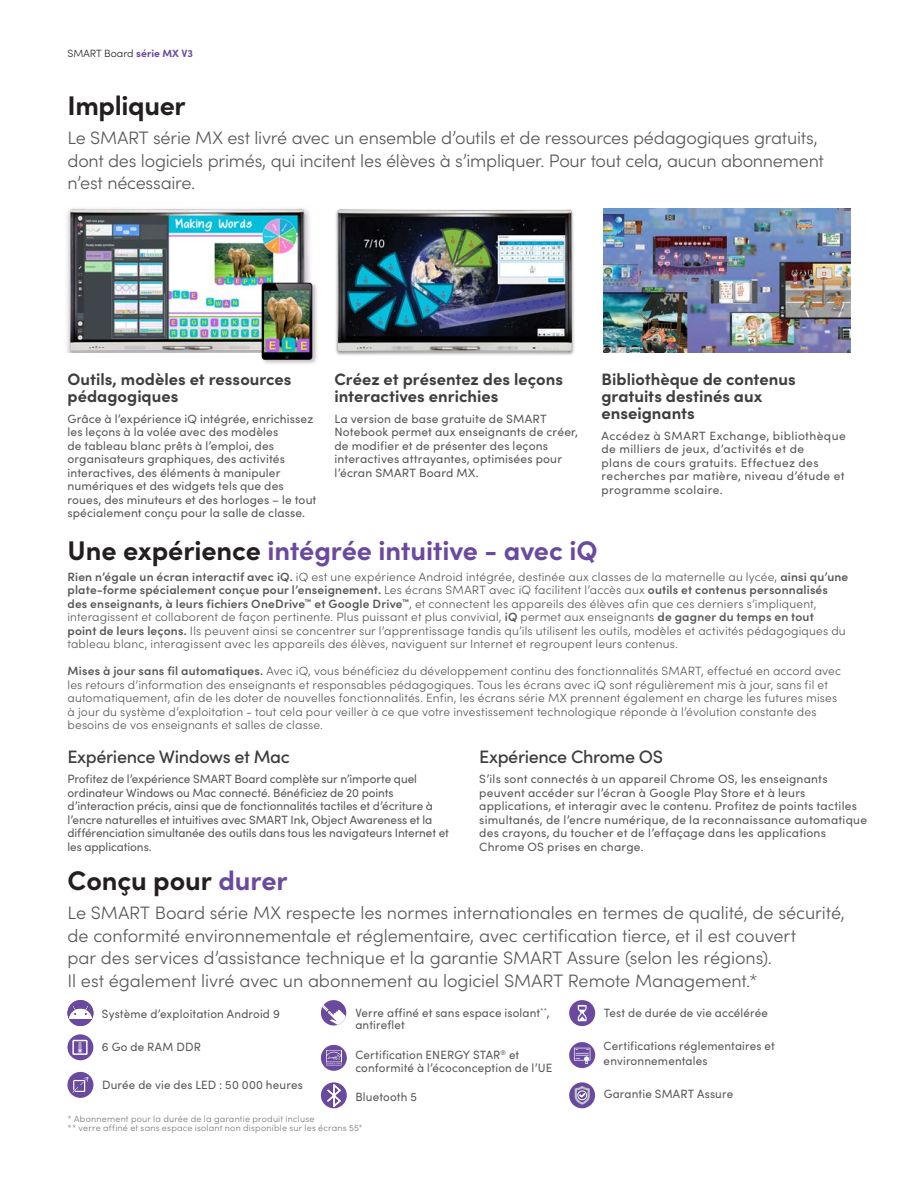
<style>
.page{position:relative;width:918px;height:1188px;background:#fff}
.page>*{position:absolute;margin:0;border:0;box-sizing:border-box;transform-origin:0 0}
.Section_Head{font:700 27px "Sofia Pro";letter-spacing:-.005em;color:#6a4a9e}
.Section_Head-2{font:700 27px "Sofia Pro";letter-spacing:-.01em;color:#231f20}
.Page_2_Intro_Copy{font:300 18px/22.5px "Sofia Pro";letter-spacing:-.005em;color:#57585a}
.Computing_subheads{font:500 18px "Sofia Pro";letter-spacing:-.02em;color:#3e3e3f}
.SMALL_SUBHEAD{font:700 16.5px/17.2px "Sofia Pro";color:#3e3e3f}
.Page_2_Intro_Copy-2{font:300 12px/13.5px "Sofia Pro";letter-spacing:.015em;color:#57585a}
.SMALL_BODY{font:12px/13.5px "Sofia Pro";letter-spacing:.015em;color:#57585a}
.Small_Computing_text{font:12px/13.5px "Sofia Pro";letter-spacing:-.005em;color:#57585a}
.Computing_subheads-2{font:12px/13.5px "Sofia Pro";letter-spacing:.02em;color:#57585a}
.Bullets{font:12px/12px "Sofia Pro";letter-spacing:.015em;color:#57585a}
.SMALL_BODY-2{font:12px/13.5px "Sofia Pro";letter-spacing:.035em;color:#57585a}
.t1{font:300 10.5px "Sofia Pro";color:#231f20}
.mousetype{font:300 9px/9.8px "Sofia Pro";letter-spacing:.025em;color:#76787b}
.s1{font-weight:700;color:#6a4a9e}
.s2{color:#231f20}
.s3{font-weight:600}
.s4{color:#6a4a9e}
</style>
<div class="page">
<svg style="left:321px;top:1000px;width:25px;height:25px"></svg>
<div style="left:569px;top:1000px;width:26px;height:26px;background:#6a4a9e;border-radius:50%"></div>
<svg style="left:578px;top:1005px;width:9px;height:16px"></svg>
<svg style="left:569px;top:1042px;width:26px;height:26px"></svg>
<svg style="left:574px;top:1048px;width:16px;height:16px"></svg>
<img style="left:603px;top:208px;width:247px;height:145px">
<img style="left:67px;top:208px;width:243px;height:145px">
<img style="left:335px;top:209px;width:239px;height:146px">
<img style="left:256px;top:282px;width:61px;height:82px">
<svg style="left:67px;top:1000px;width:26px;height:26px"></svg>
<img style="left:70px;top:1006px;width:21px;height:12px">
<div style="left:321px;top:1082px;width:26px;height:26px;background:#6a4a9e;border-radius:50%"></div>
<img style="left:328px;top:1085px;width:12px;height:21px">
<svg style="left:321px;top:1045px;width:26px;height:26px"></svg>
<svg style="left:326px;top:1050px;width:15px;height:1px"></svg>
<svg style="left:326px;top:1051px;width:15px;height:15px"></svg>
<div style="left:67px;top:1072px;width:26px;height:26px;background:#6a4a9e;border-radius:50%"></div>
<svg style="left:72px;top:1077px;width:16px;height:16px"></svg>
<div style="left:67px;top:1034px;width:26px;height:26px;background:#6a4a9e;border-radius:50%"></div>
<svg style="left:72px;top:1040px;width:16px;height:15px"></svg>
<svg style="left:569px;top:1082px;width:26px;height:26px"></svg>
<svg style="left:575px;top:1086px;width:14px;height:18px"></svg>
<p class="t1" style="left:68px;top:45px;width:127px">SMART Board <span class="s1">série MX V3</span></p>
<p class="Section_Head-2" style="left:68px;top:85px;width:120px">Impliquer</p>
<p class="Page_2_Intro_Copy" style="left:68px;top:126px;width:758px">Le SMART série MX est livré avec un ensemble d’outils et de ressources pédagogiques gratuits, dont des logiciels primés, qui incitent les élèves à s’impliquer. Pour tout cela, aucun abonnement n’est nécessaire.</p>
<p class="SMALL_SUBHEAD" style="left:68px;top:369px;width:226px">Outils, modèles et ressources pédagogiques</p>
<p class="SMALL_BODY" style="left:68px;top:411px;width:251px">Grâce à l’expérience iQ intégrée, enrichissez les leçons à la volée avec des modèles<br>de tableau blanc prêts à l’emploi, des organisateurs graphiques, des activités interactives, des éléments à manipuler numériques et des widgets tels que des roues, des minuteurs et des horloges – le tout spécialement conçu pour la salle de classe.</p>
<p class="SMALL_SUBHEAD" style="left:334px;top:369px;width:230px">Créez et présentez des leçons interactives enrichies</p>
<p class="SMALL_BODY" style="left:334px;top:411px;width:245px">La version de base gratuite de SMART Notebook permet aux enseignants de créer, de modifier et de présenter des leçons interactives attrayantes, optimisées pour l’écran SMART Board MX.</p>
<p class="SMALL_SUBHEAD" style="left:602px;top:369px;width:196px">Bibliothèque de contenus gratuits destinés aux enseignants</p>
<p class="SMALL_BODY-2" style="left:602px;top:428px;width:246px">Accédez à SMART Exchange, bibliothèque de milliers de jeux, d’activités et de<br>plans de cours gratuits. Effectuez des recherches par matière, niveau d’étude et programme scolaire.</p>
<p class="Section_Head" style="left:68px;top:530px;width:532px"><span class="s2">Une expérience</span> intégrée intuitive - avec iQ</p>
<p class="Page_2_Intro_Copy-2" style="left:67px;top:569px;width:782px"><span class="s3">Rien n’égale un écran interactif avec iQ.</span> iQ est une expérience Android intégrée, destinée aux classes de la maternelle au lycée, <span class="s3">ainsi qu’une plate-forme spécialement conçue pour l’enseignement.</span> Les écrans SMART avec iQ facilitent l’accès aux <span class="s3">outils et contenus personnalisés des enseignants, à leurs fichiers OneDrive</span><sup>™</sup> <span class="s3">et Google Drive</span><sup>™</sup>, et connectent les appareils des élèves afin que ces derniers s’impliquent, interagissent et collaborent de façon pertinente. Plus puissant et plus convivial, <span class="s3">iQ</span> permet aux enseignants <span class="s3">de gagner du temps en tout<br>point de leurs leçons.</span> Ils peuvent ainsi se concentrer sur l’apprentissage tandis qu’ils utilisent les outils, modèles et activités pédagogiques du tableau blanc, interagissent avec les appareils des élèves, naviguent sur Internet et regroupent leurs contenus.</p>
<p class="Page_2_Intro_Copy-2" style="left:67px;top:664px;width:775px"><span class="s3">Mises à jour sans fil automatiques.</span> Avec iQ, vous bénéficiez du développement continu des fonctionnalités SMART, effectué en accord avec les retours d’information des enseignants et responsables pédagogiques. Tous les écrans avec iQ sont régulièrement mis à jour, sans fil et automatiquement, afin de les doter de nouvelles fonctionnalités. Enfin, les écrans série MX prennent également en charge les futures mises à jour du système d’exploitation - tout cela pour veiller à ce que votre investissement technologique réponde à l’évolution constante des besoins de vos enseignants et salles de classe.</p>
<p class="Computing_subheads" style="left:68px;top:743px;width:224px">Expérience Windows et Mac</p>
<p class="Small_Computing_text" style="left:68px;top:772px;width:383px">Profitez de l’expérience SMART Board complète sur n’importe quel ordinateur Windows ou Mac connecté. Bénéficiez de 20 points d’interaction précis, ainsi que de fonctionnalités tactiles et d’écriture à l’encre naturelles et intuitives avec SMART Ink, Object Awareness et la différenciation simultanée des outils dans tous les navigateurs Internet et les applications.</p>
<p class="Computing_subheads" style="left:479px;top:743px;width:185px">Expérience Chrome OS</p>
<p class="Computing_subheads-2" style="left:479px;top:772px;width:389px">S’ils sont connectés à un appareil Chrome OS, les enseignants peuvent accéder sur l’écran à Google Play Store et à leurs applications, et interagir avec le contenu. Profitez de points tactiles simultanés, de l’encre numérique, de la reconnaissance automatique des crayons, du toucher et de l’effaçage dans les applications Chrome OS prises en charge.</p>
<p class="Section_Head-2" style="left:68px;top:860px;width:222px">Conçu pour <span class="s4">durer</span></p>
<p class="Page_2_Intro_Copy" style="left:68px;top:901px;width:779px">Le SMART Board série MX respecte les normes internationales en termes de qualité, de sécurité, de conformité environnementale et réglementaire, avec certification tierce, et il est couvert<br>par des services d’assistance technique et la garantie SMART Assure (selon les régions).<br>Il est également livré avec un abonnement au logiciel SMART Remote Management.*</p>
<p class="Bullets" style="left:102px;top:1008px;width:179px">Système d’exploitation Android 9</p>
<p class="Bullets" style="left:102px;top:1041px;width:100px">6 Go de RAM DDR</p>
<p class="Bullets" style="left:102px;top:1078px;width:202px">Durée de vie des LED : 50 000 heures</p>
<p class="Bullets" style="left:355px;top:1006px;width:196px">Verre affiné et sans espace isolant<sup>**</sup>, antireflet</p>
<p class="Bullets" style="left:355px;top:1047px;width:199px;line-height:13.5px">Certification ENERGY STAR<sup>®</sup> et conformité à l’écoconception de l’UE</p>
<p class="Bullets" style="left:355px;top:1090px;width:63px">Bluetooth 5</p>
<p class="mousetype" style="left:68px;top:1113px;width:296px">* Abonnement pour la durée de la garantie produit incluse<br>** verre affiné et sans espace isolant non disponible sur les écrans 55"</p>
<p class="Bullets" style="left:604px;top:1007px;width:166px">Test de durée de vie accélérée</p>
<p class="Bullets" style="left:604px;top:1038px;width:173px;line-height:14.4px">Certifications réglementaires et environnementales</p>
<p class="Bullets" style="left:604px;top:1087px;width:131px">Garantie SMART Assure</p>
</div>
